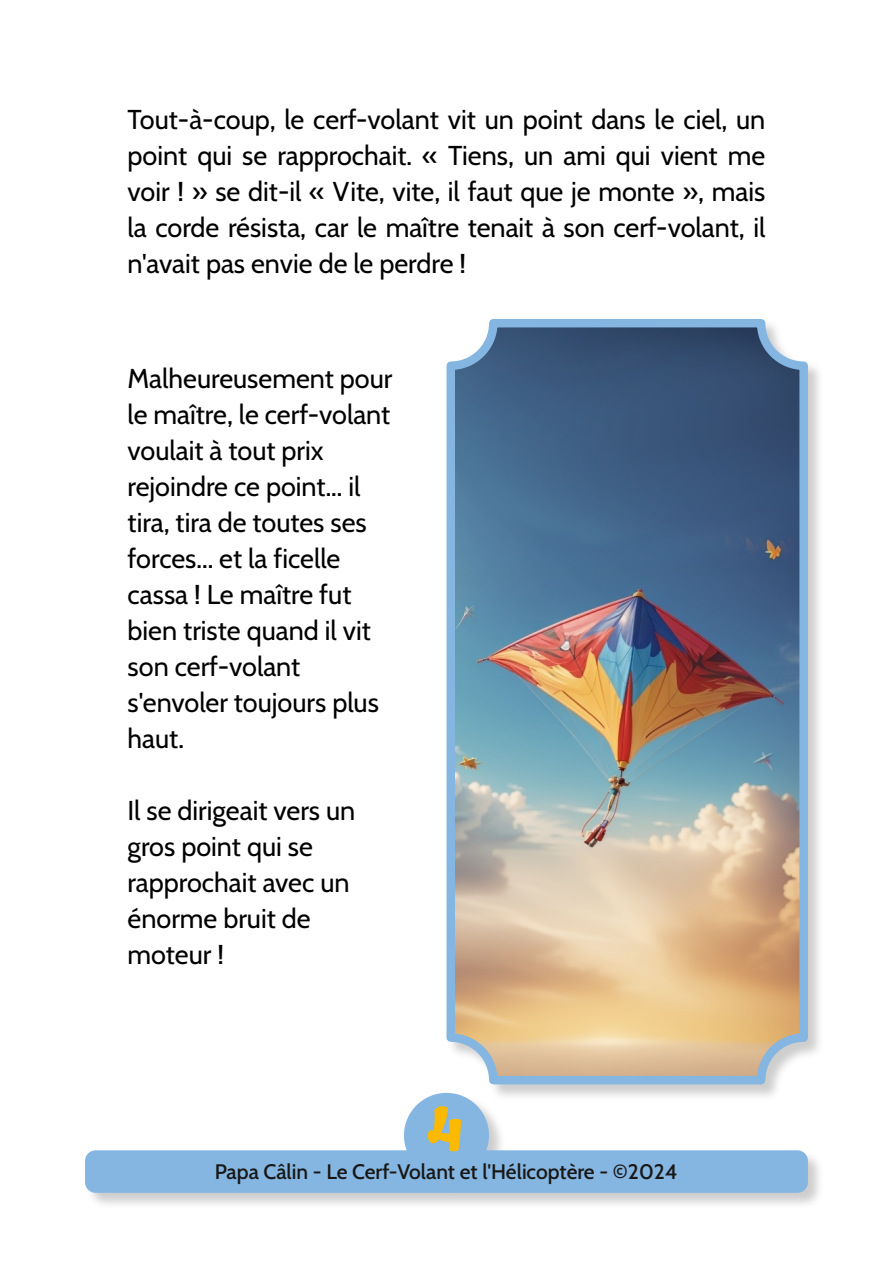
<style>
.page{position:relative;width:893px;height:1263px;background:#fff}
.page>*{position:absolute;margin:0;border:0;box-sizing:border-box;transform-origin:0 0}
.t1{font:60px "Kavoon";color:#fbb900}
.t2{font:27.3px/36px "Cabin";color:#000}
.t3{font:500 21px "Cabin";color:#181715}
</style>
<div class="page">
<div style="left:404px;top:1093px;width:102px;height:102px;background:#9d9c9c;opacity:.5"></div>
<div style="left:404px;top:1093px;width:85px;height:85px;background:#84b6e1;border-radius:50%"></div>
<div style="left:85px;top:1150px;width:740px;height:60px;background:#9d9c9c;opacity:.5"></div>
<div style="left:85px;top:1150px;width:723px;height:43px;background:#84b6e1;border-radius:11px"></div>
<div style="left:446px;top:319px;width:379px;height:782px;background:#9d9c9c;opacity:.5"></div>
<img style="left:451px;top:323px;width:353px;height:757px;border-radius:43px">
<div style="left:446px;top:319px;width:362px;height:765px;border:9px solid #84b6e1;border-radius:43px"></div>
<p class="t2" style="left:128px;top:101px;width:639px;text-align:justify">Tout-à-coup, le cerf-volant vit un point dans le ciel, un point qui se rapprochait. « Tiens, un ami qui vient me voir ! » se dit-il « Vite, vite, il faut que je monte », mais la corde résista, car le maître tenait à son cerf-volant, il n'avait pas envie de le perdre !</p>
<p class="t2" style="left:128px;top:360px;width:266px">Malheureusement pour le maître, le cerf-volant voulait à tout prix rejoindre ce point... il tira, tira de toutes ses forces... et la ficelle cassa ! Le maître fut bien triste quand il vit son cerf-volant s'envoler toujours plus haut.</p>
<p class="t2" style="left:128px;top:792px;width:229px">Il se dirigeait vers un gros point qui se rapprochait avec un énorme bruit de moteur !</p>
<h1 class="t1" style="left:428px;top:1084px;width:37px">4</h1>
<p class="t3" style="left:215px;top:1159px;width:464px">Papa Câlin - Le Cerf-Volant et l'Hélicoptère - ©2024</p>
</div>
